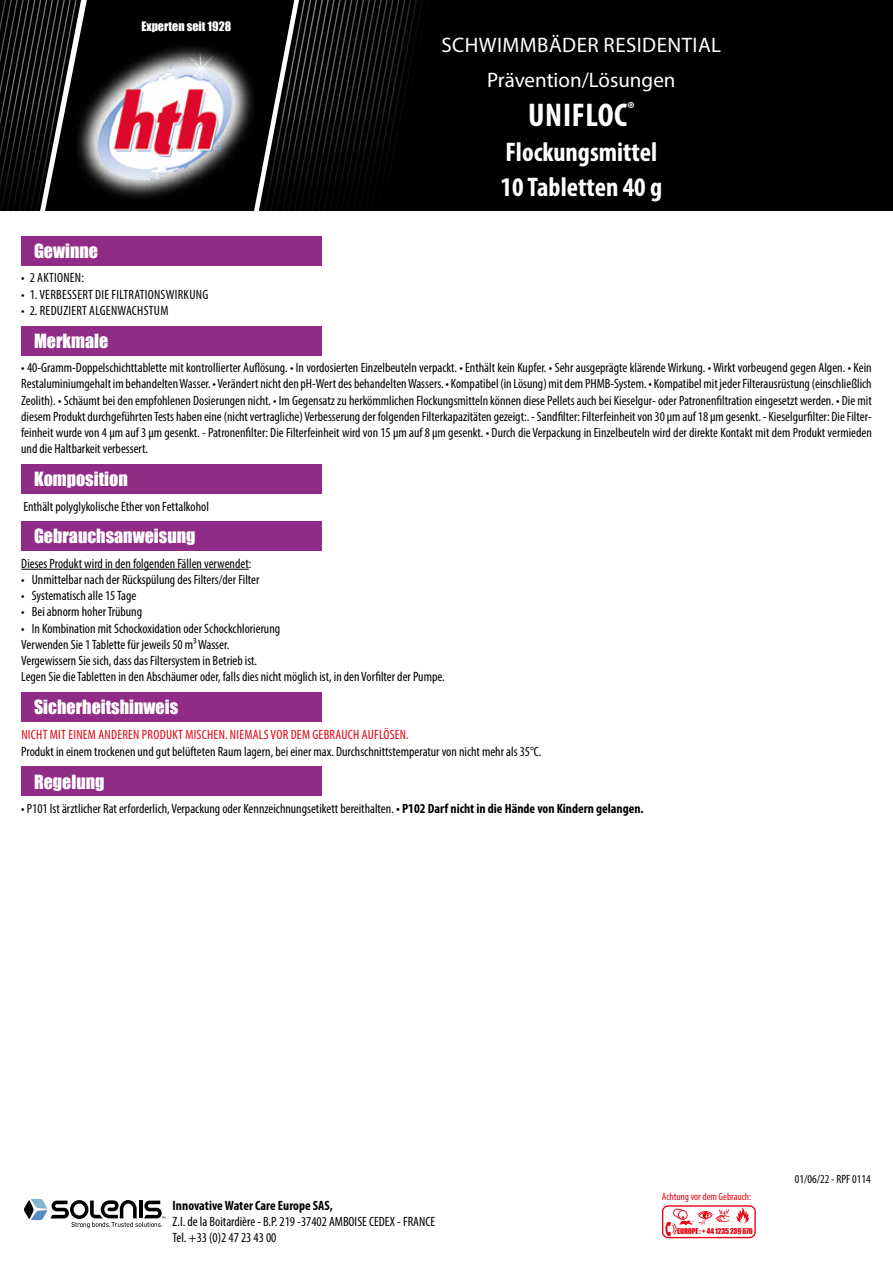
<style>
.page{position:relative;width:893px;height:1263px;background:#fff}
.page>*{position:absolute;margin:0;border:0;box-sizing:border-box;transform-origin:0 0}
.t1{font:700 condensed 33px "Myriad Pro";letter-spacing:.02em;color:#fff}
.t2{font:700 condensed 27px/34.5px "Myriad Pro";color:#fff}
.t3{font:21px/34.5px "Myriad Pro";letter-spacing:.02em;color:#fff;text-align:center}
.t4{font:18px "Impact";color:#fff}
.t5{font:condensed 13.5px/16.2px "Myriad Pro";color:#000}
.t6{font:condensed 13.5px "Myriad Pro";letter-spacing:.02em;color:#000}
.t7{font:condensed 13.5px "Myriad Pro";letter-spacing:.02em;color:#e30613}
.t8{font:700 condensed 13.5px "Myriad Pro";color:#000}
.t9{font:12px "Impact";color:#fff}
.t10{font:condensed 12px "Myriad Pro";color:#000}
.t11{font:condensed 10.5px "Myriad Pro";color:#e30613}
.t12{font:7.35px "Impact";letter-spacing:-.02em;color:#e30613}
.s1{font-weight:700}
</style>
<div class="page">
<svg style="left:24px;top:1198px;width:141px;height:30px"></svg>
<div style="left:95px;top:0;width:798px;height:211px;background:#000"></div>
<svg style="left:246px;top:0;width:207px;height:211px;background:#0e0e0e"></svg>
<svg style="left:0;top:0;width:95px;height:211px;background:#1f1f1f"></svg>
<img style="left:76px;top:34px;width:178px;height:177px">
<svg style="left:662px;top:1205px;width:94px;height:33px"></svg>
<div style="left:21px;top:236px;width:300px;height:29px;background:#902b86"></div>
<div style="left:21px;top:326px;width:300px;height:29px;background:#902b86"></div>
<div style="left:21px;top:464px;width:300px;height:29px;background:#902b86"></div>
<div style="left:21px;top:522px;width:300px;height:29px;background:#902b86"></div>
<hr style="left:21px;top:569px;width:228px;height:1px;background:#000">
<div style="left:21px;top:692px;width:300px;height:29px;background:#902b86"></div>
<div style="left:21px;top:767px;width:300px;height:29px;background:#902b86"></div>
<p class="t9" style="left:141px;top:17px;width:91px">Experten seit 1928</p>
<h3 class="t3" style="left:441px;top:28px;width:281px">SCHWIMMBÄDER RESIDENTIAL<br>Prävention/Lösungen</h3>
<h1 class="t1" style="left:528px;top:95px;width:108px">UNIFLOC<sup>®</sup></h1>
<h2 class="t2" style="left:501px;top:134px;width:163px">Flockungsmittel<br>10 Tabletten 40 g</h2>
<h3 class="t4" style="left:34px;top:237px;width:66px">Gewinne</h3>
<p class="t6" style="left:21px;top:270px;width:64px">• 2 AKTIONEN:</p>
<p class="t6" style="left:21px;top:286px;width:188px">• 1. VERBESSERT DIE FILTRATIONSWIRKUNG</p>
<p class="t6" style="left:21px;top:302px;width:149px">• 2. REDUZIERT ALGENWACHSTUM</p>
<h3 class="t4" style="left:34px;top:327px;width:76px">Merkmale</h3>
<p class="t5" style="left:21px;top:359px;width:852px;text-align:justify">• 40-Gramm-Doppelschichttablette mit kontrollierter Auflösung. • In vordosierten Einzelbeuteln verpackt. • Enthält kein Kupfer. • Sehr ausgeprägte klärende Wirkung. • Wirkt vorbeugend gegen Algen. • Kein Restaluminiumgehalt im behandelten Wasser. • Verändert nicht den pH-Wert des behandelten Wassers. • Kompatibel (in Lösung) mit dem PHMB-System. • Kompatibel mit jeder Filterausrüstung (einschließlich Zeolith). • Schäumt bei den empfohlenen Dosierungen nicht. • Im Gegensatz zu herkömmlichen Flockungsmitteln können diese Pellets auch bei Kieselgur- oder Patronenfiltration eingesetzt werden. • Die mit diesem Produkt durchgeführten Tests haben eine (nicht vertragliche) Verbesserung der folgenden Filterkapazitäten gezeigt:. - Sandfilter: Filterfeinheit von 30 µm auf 18 µm gesenkt. - Kieselgurfilter: Die Filter&shy;feinheit wurde von 4 µm auf 3 µm gesenkt. - Patronenfilter: Die Filterfeinheit wird von 15 µm auf 8 µm gesenkt. • Durch die Verpackung in Einzelbeuteln wird der direkte Kontakt mit dem Produkt vermieden und die Haltbarkeit verbessert.</p>
<h3 class="t4" style="left:34px;top:465px;width:95px">Komposition</h3>
<p class="t5" style="left:23px;top:498px;width:187px">Enthält polyglykolische Ether von Fettalkohol</p>
<h3 class="t4" style="left:34px;top:522px;width:163px">Gebrauchsanweisung</h3>
<p class="t5" style="left:21px;top:555px;width:232px">Dieses Produkt wird in den folgenden Fällen verwendet:</p>
<p class="t5" style="left:21px;top:571px;width:240px">• Unmittelbar nach der Rückspülung des Filters/der Filter</p>
<p class="t5" style="left:21px;top:587px;width:117px">• Systematisch alle 15 Tage</p>
<p class="t5" style="left:21px;top:604px;width:122px">• Bei abnorm hoher Trübung</p>
<p class="t5" style="left:21px;top:620px;width:425px">• In Kombination mit Schockoxidation oder Schockchlorierung<br>Verwenden Sie 1 Tablette für jeweils 50 m³ Wasser.<br>Vergewissern Sie sich, dass das Filtersystem in Betrieb ist.<br>Legen Sie die Tabletten in den Abschäumer oder, falls dies nicht möglich ist, in den Vorfilter der Pumpe.</p>
<h3 class="t4" style="left:34px;top:693px;width:146px">Sicherheitshinweis</h3>
<p class="t7" style="left:21px;top:726px;width:389px">NICHT MIT EINEM ANDEREN PRODUKT MISCHEN. NIEMALS VOR DEM GEBRAUCH AUFLÖSEN.</p>
<p class="t5" style="left:21px;top:743px;width:522px">Produkt in einem trockenen und gut belüfteten Raum lagern, bei einer max. Durchschnittstemperatur von nicht mehr als 35°C.</p>
<h3 class="t4" style="left:34px;top:767px;width:72px">Regelung</h3>
<p class="t5" style="left:21px;top:800px;width:624px">• P101 Ist ärztlicher Rat erforderlich, Verpackung oder Kennzeichnungsetikett bereithalten. <span class="s1">• P102 Darf nicht in die Hände von Kindern gelangen.</span></p>
<p class="t8" style="left:173px;top:1197px;width:162px">Innovative Water Care Europe SAS,</p>
<p class="t5" style="left:173px;top:1213px;width:264px">Z.I. de la Boitardière - B.P. 219 -37402 AMBOISE CEDEX - FRANCE<br>Tel. +33 (0)2 47 23 43 00</p>
<p class="t11" style="left:662px;top:1190px;width:91px">Achtung vor dem Gebrauch:</p>
<p class="t12" style="left:677px;top:1226px;width:77px">EUROPE : + 44 1235 239 670</p>
<p class="t10" style="left:795px;top:1171px;width:77px">01/06/22 - RPF 0114</p>
</div>
